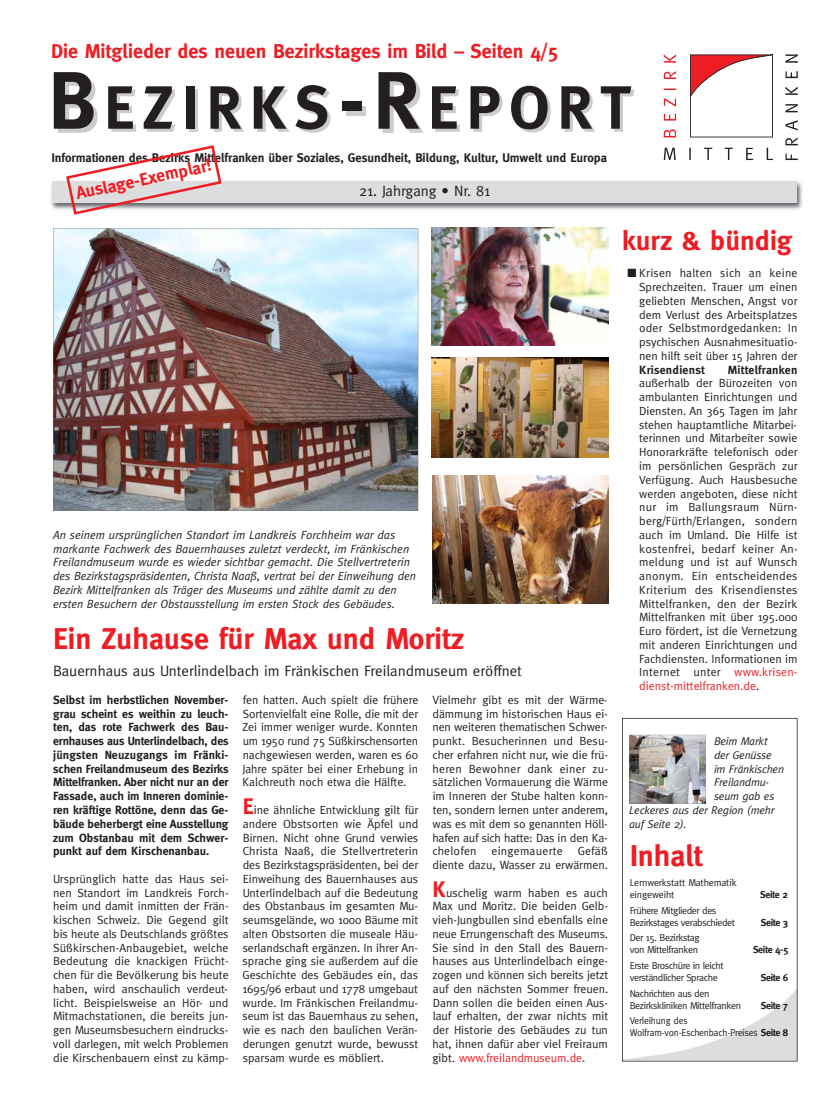
<style>
.page{position:relative;width:833px;height:1117px;background:#fff}
.page>*{position:absolute;margin:0;border:0;box-sizing:border-box;transform-origin:0 0}
.t1{font:700 61px "Meta";letter-spacing:.135em;color:#231f20}
.t2{font:700 30px "Meta";color:#ee1d23}
.t3{font:700 27.5px "Meta";color:#ee1d23}
.t4{font:700 20px "Meta";color:#ee1d23}
.t5{font:15px "Meta";color:#231f20}
.t6{font:700 12.5px "Meta";color:#231f20}
.t7{font:11.88px/13.8px "Meta";color:#231f20;text-align:justify}
.t8{font:italic 11.88px/13.8px "Meta";color:#231f20}
.t9{font:700 11.88px/13.8px "Meta";color:#231f20;text-align:justify}
.t10{font:700 11.88px "Meta";letter-spacing:.02em;color:#231f20}
.t11{font:11.88px "Meta";letter-spacing:.02em;color:#231f20}
.t12{font:italic 11.25px "Meta";letter-spacing:-.015em;color:#231f20}
.t13{font:10px/12px "Meta";letter-spacing:-.04em;color:#231f20}
.t14{font:10px/12px "Meta";letter-spacing:-.015em;color:#231f20;scale:.95 1}
.t15{font:10px/12px "Meta";letter-spacing:-.015em;color:#231f20}
.t16{font:700 10px "Meta";letter-spacing:-.04em;color:#231f20}
.s1{font-size:81.25px}
.s2{color:#ee1d23}
.s3{font-weight:700;font-size:22.5px;color:#ee1d23}
.s4{font-weight:700}
</style>
<div class="page">
<svg style="left:622px;top:717px;width:175px;height:344px"></svg>
<img style="left:53px;top:228px;width:365px;height:282px">
<img style="left:51px;top:181px;width:751px;height:29px">
<div style="left:52px;top:182px;width:744px;height:21px;background:#dcdddf"></div>
<svg style="left:663px;top:54px;width:134px;height:106px"></svg>
<img style="left:432px;top:228px;width:176px;height:117px">
<img style="left:432px;top:475px;width:176px;height:128px">
<img style="left:629px;top:734px;width:76px;height:69px">
<img style="left:432px;top:357px;width:176px;height:100px">
<svg style="left:66px;top:145px;width:155px;height:70px"></svg>
<h3 class="t4" style="left:51px;top:39px;width:509px">Die Mitglieder des neuen Bezirkstages im Bild – Seiten 4/5</h3>
<h1 class="t1" style="left:48px;top:72px;width:584px"><span class="s1">B</span>EZIRKS<span class="s1">-R</span>EPORT</h1>
<p class="t6" style="left:51px;top:150px;width:557px">Informationen des Bezirks Mittelfranken über Soziales, Gesundheit, Bildung, Kultur, Umwelt und Europa</p>
<p class="t5" style="left:359px;top:182px;width:133px">21. Jahrgang • Nr. 81</p>
<h3 class="t3" style="left:622px;top:224px;width:171px">kurz &amp; bündig</h3>
<p class="t7" style="left:639px;top:266px;width:160px;text-indent:-12px">■ Krisen halten sich an keine Sprechzeiten. Trauer um einen geliebten Menschen, Angst vor dem Verlust des Arbeitsplatzes oder Selbstmordgedanken: In psychischen Ausnahmesituatio&shy;nen hilft seit über 15 Jahren der</p>
<p class="t10" style="left:639px;top:362px;width:67px">Krisendienst</p>
<p class="t10" style="left:728px;top:362px;width:71px">Mittelfranken</p>
<p class="t7" style="left:639px;top:376px;width:160px">außerhalb der Bürozeiten von ambulanten Einrichtungen und Diensten. An 365 Tagen im Jahr stehen hauptamtliche Mitarbei&shy;terinnen und Mitarbeiter sowie Honorarkräfte telefonisch oder im persönlichen Gespräch zur Verfügung. Auch Hausbesuche werden angeboten, diese nicht nur im Ballungsraum Nürn&shy;berg/Fürth/Erlangen, sondern auch im Umland. Die Hilfe ist kostenfrei, bedarf keiner An&shy;meldung und ist auf Wunsch anonym. Ein entscheidendes Kriterium des Krisendienstes Mittelfranken, den der Bezirk Mittelfranken mit über 195.000<br>Euro fördert, ist die Vernetzung mit anderen Einrichtungen und Fachdiensten. Informationen im Internet unter <span class="s2">www.krisen&shy;dienst-mittelfranken.de</span>.</p>
<p class="t8" style="left:53px;top:527px;width:364px">An seinem ursprünglichen Standort im Landkreis Forchheim war das markante Fachwerk des Bauernhauses zuletzt verdeckt, im Fränkischen Freilandmuseum wurde es wieder sichtbar gemacht. Die Stellvertreterin des Bezirkstagspräsidenten, Christa Naaß, vertrat bei der Einweihung den Bezirk Mittelfranken als Träger des Museums und zählte damit zu den ersten Besuchern der Obstausstellung im ersten Stock des Gebäudes.</p>
<h2 class="t2" style="left:53px;top:620px;width:412px">Ein Zuhause für Max und Moritz</h2>
<p class="t5" style="left:53px;top:662px;width:470px">Bauernhaus aus Unterlindelbach im Fränkischen Freilandmuseum eröffnet</p>
<p class="t9" style="left:53px;top:692px;width:177px">Selbst im herbstlichen November&shy;grau scheint es weithin zu leuch&shy;ten, das rote Fachwerk des Bau&shy;ernhauses aus Unterlindelbach, des jüngsten Neuzugangs im Fränki&shy;schen Freilandmuseum des Bezirks Mittelfranken. Aber nicht nur an der Fassade, auch im Inneren dominie&shy;ren kräftige Rottöne, denn das Ge&shy;bäude beherbergt eine Ausstellung zum Obstanbau mit dem Schwer&shy;punkt auf dem Kirschenanbau.</p>
<p class="t7" style="left:53px;top:871px;width:177px">Ursprünglich hatte das Haus sei&shy;nen Standort im Landkreis Forch&shy;heim und damit inmitten der Frän&shy;kischen Schweiz. Die Gegend gilt bis heute als Deutschlands größtes Süßkirschen-Anbaugebiet, welche Bedeutung die knackigen Frücht&shy;chen für die Bevölkerung bis heute haben, wird anschaulich verdeut&shy;licht. Beispielsweise an Hör- und Mitmachstationen, die bereits jun&shy;gen Museumsbesuchern eindrucks&shy;voll darlegen, mit welch Problemen die Kirschenbauern einst zu kämp-</p>
<p class="t7" style="left:242px;top:692px;width:177px">fen hatten. Auch spielt die frühere Sortenvielfalt eine Rolle, die mit der Zei immer weniger wurde. Konnten um 1950 rund 75 Süßkirschensorten nachgewiesen werden, waren es 60<br>Jahre später bei einer Erhebung in Kalchreuth noch etwa die Hälfte.</p>
<p class="t7" style="left:242px;top:802px;width:177px"><span class="s3">E</span>ine ähnliche Entwicklung gilt für andere Obstsorten wie Äpfel und Birnen. Nicht ohne Grund verwies Christa Naaß, die Stellvertreterin des Bezirkstagspräsidenten, bei der Einweihung des Bauernhauses aus Unterlindelbach auf die Bedeutung des Obstanbaus im gesamten Mu&shy;seumsgelände, wo 1000 Bäume mit alten Obstsorten die museale Häu&shy;serlandschaft ergänzen. In ihrer An&shy;sprache ging sie außerdem auf die Geschichte des Gebäudes ein, das 1695/96 erbaut und 1778 umgebaut wurde. Im Fränkischen Freilandmu&shy;seum ist das Bauernhaus zu sehen, wie es nach den baulichen Verän&shy;derungen genutzt wurde, bewusst sparsam wurde es möbliert.</p>
<p class="t7" style="left:432px;top:692px;width:177px">Vielmehr gibt es mit der Wärme&shy;dämmung im historischen Haus ei&shy;nen weiteren thematischen Schwer&shy;punkt. Besucherinnen und Besu&shy;cher erfahren nicht nur, wie die frü&shy;heren Bewohner dank einer zu&shy;sätzlichen Vormauerung die Wärme im Inneren der Stube halten konn&shy;ten, sondern lernen unter anderem, was es mit dem so genannten Höll&shy;hafen auf sich hatte: Das in den Ka&shy;chelofen</p>
<p class="t7" style="left:432px;top:844px;width:177px;text-align:right">Gefäß<br>diente dazu, Wasser zu erwärmen.</p>
<p class="t7" style="left:432px;top:885px;width:177px"><span class="s3">K</span>uschelig warm haben es auch Max und Moritz. Die beiden Gelb&shy;vieh-Jungbullen sind ebenfalls eine neue Errungenschaft des Museums.<br>Sie sind in den Stall des Bauern&shy;hauses aus Unterlindelbach einge&shy;zogen und können sich bereits jetzt auf den nächsten Sommer freuen.<br>Dann sollen die beiden einen Aus&shy;lauf erhalten, der zwar nichts mit der Historie des Gebäudes zu tun hat, ihnen dafür aber viel Freiraum gibt. <span class="s2">www.freilandmuseum.de</span>.</p>
<p class="t11" style="left:491px;top:844px;width:73px">eingemauerte</p>
<p class="t12" style="left:714px;top:734px;width:55px">Beim Markt</p>
<p class="t12" style="left:714px;top:748px;width:59px">der Genüsse</p>
<p class="t12" style="left:714px;top:762px;width:72px">im Fränkischen</p>
<p class="t12" style="left:714px;top:775px;width:56px">Freilandmu-</p>
<p class="t12" style="left:714px;top:789px;width:62px">seum gab es</p>
<p class="t12" style="left:629px;top:803px;width:147px">Leckeres aus der Region (mehr</p>
<p class="t12" style="left:629px;top:817px;width:59px">auf Seite 2).</p>
<h2 class="t2" style="left:630px;top:838px;width:74px">Inhalt</h2>
<p class="t15" style="left:630px;top:876px;width:108px">Lernwerkstatt Mathematik eingeweiht</p>
<p class="t16" style="left:760px;top:888px;width:29px">Seite 2</p>
<p class="t13" style="left:630px;top:904px;width:107px">Frühere Mitglieder des<br>Bezirkstages verabschiedet</p>
<p class="t16" style="left:761px;top:916px;width:29px">Seite 3</p>
<p class="t13" style="left:630px;top:931px;width:71px">Der 15. Bezirkstag von Mittelfranken</p>
<p class="t16" style="left:753px;top:943px;width:37px">Seite 4-5</p>
<p class="t13" style="left:630px;top:959px;width:95px">Erste Broschüre in leicht verständlicher Sprache</p>
<p class="t16" style="left:761px;top:971px;width:29px">Seite 6</p>
<p class="t13" style="left:630px;top:986px;width:113px">Nachrichten aus den<br>Bezirkskliniken Mittelfranken</p>
<p class="t16" style="left:761px;top:999px;width:29px">Seite 7</p>
<p class="t14" style="left:630px;top:1014px;width:168px">Verleihung des<br>Wolfram-von-Eschenbach-Preises <span class="s4">Seite 8</span></p>
</div>
